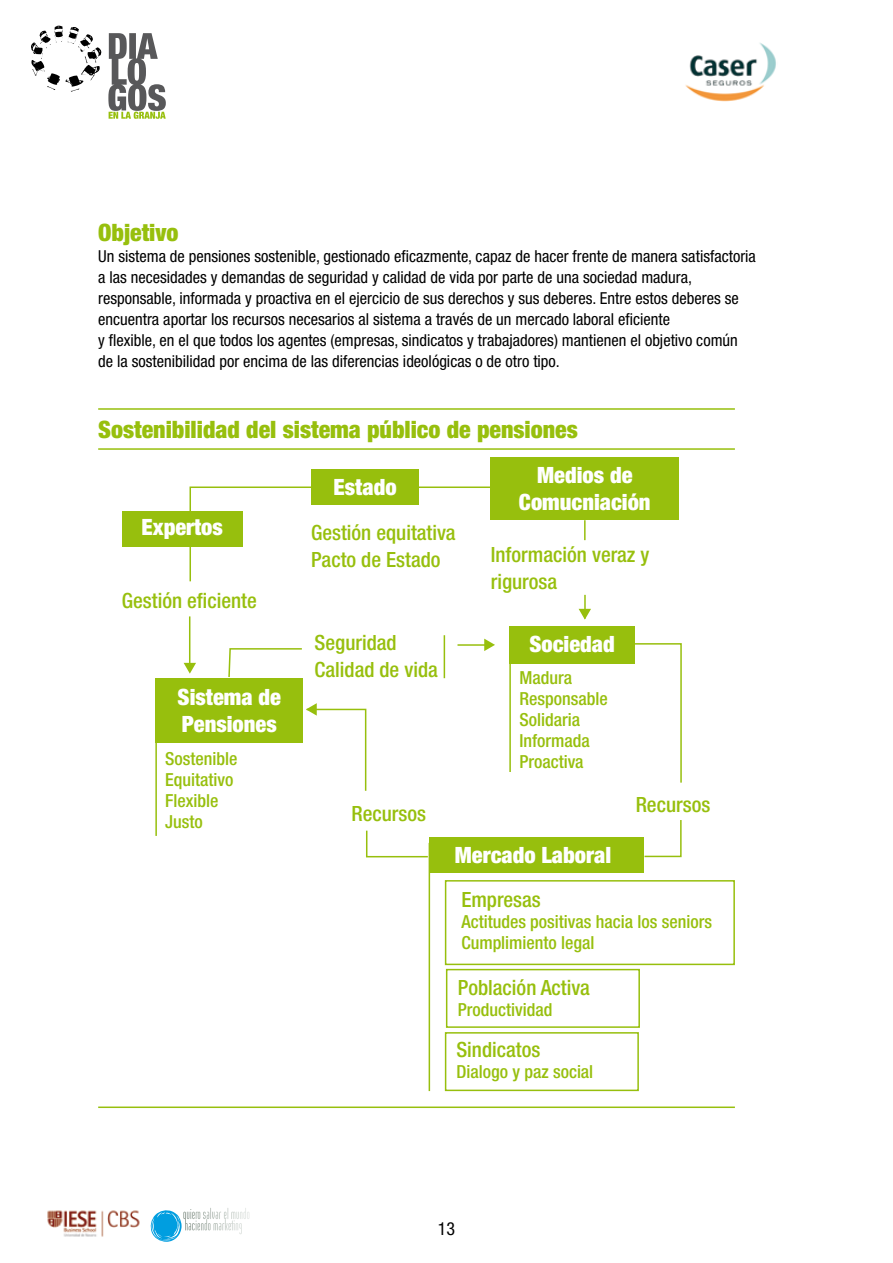
<style>
.page{position:relative;width:893px;height:1263px;background:#fff}
.page>*{position:absolute;margin:0;border:0;box-sizing:border-box;transform-origin:0 0}
.t1{font:900 condensed 24px "Helvetica Neue";color:#97bf0d}
.t2{font:900 condensed 22.5px/27px "Helvetica Neue";color:#fff;text-align:center}
.t3{font:500 condensed 21px/27px "Helvetica Neue";color:#97bf0d}
.t4{font:500 condensed 18px/21px "Helvetica Neue";color:#97bf0d}
.t5{font:condensed 18px "Helvetica Neue";color:#000}
.t6{font:condensed 16.5px/21px "Helvetica Neue";color:#000}
</style>
<div class="page">
<img style="left:47px;top:1210px;width:93px;height:27px">
<svg style="left:150px;top:1210px;width:32px;height:32px"></svg>
<svg style="left:190px;top:1208px;width:60px;height:11px"></svg>
<svg style="left:31px;top:26px;width:70px;height:66px"></svg>
<svg style="left:108px;top:33px;width:58px;height:86px"></svg>
<img style="left:685px;top:43px;width:91px;height:59px">
<hr style="left:98px;top:448px;width:637px;height:2px;background:#97bf0d">
<hr style="left:98px;top:408px;width:637px;height:2px;background:#97bf0d">
<div style="left:509px;top:626px;width:126px;height:37px;background:#97bf0d"></div>
<svg style="left:189px;top:486px;width:302px;height:96px"></svg>
<div style="left:122px;top:511px;width:121px;height:36px;background:#97bf0d"></div>
<div style="left:311px;top:469px;width:108px;height:36px;background:#97bf0d"></div>
<div style="left:491px;top:458px;width:188px;height:62px;background:#97bf0d"></div>
<div style="left:155px;top:678px;width:148px;height:65px;background:#97bf0d"></div>
<div style="left:429px;top:837px;width:214px;height:36px;background:#97bf0d"></div>
<div style="left:445px;top:880px;width:290px;height:85px;border:2px solid #97bf0d"></div>
<div style="left:446px;top:969px;width:194px;height:59px;border:2px solid #97bf0d"></div>
<div style="left:445px;top:1032px;width:194px;height:59px;border:2px solid #97bf0d"></div>
<hr style="left:189px;top:616px;width:1px;height:54px;background:#97bf0d">
<svg style="left:228px;top:648px;width:74px;height:29px"></svg>
<svg style="left:366px;top:830px;width:63px;height:28px"></svg>
<svg style="left:643px;top:820px;width:39px;height:38px"></svg>
<svg style="left:633px;top:643px;width:49px;height:140px"></svg>
<hr style="left:429px;top:843px;width:1px;height:248px;background:#97bf0d">
<hr style="left:155px;top:716px;width:2px;height:120px;background:#97bf0d">
<hr style="left:509px;top:628px;width:2px;height:144px;background:#97bf0d">
<hr style="left:457px;top:644px;width:29px;height:2px;background:#97bf0d">
<svg style="left:484px;top:639px;width:11px;height:12px"></svg>
<svg style="left:184px;top:663px;width:12px;height:11px"></svg>
<hr style="left:584px;top:520px;width:2px;height:20px;background:#97bf0d">
<hr style="left:584px;top:595px;width:2px;height:24px;background:#97bf0d">
<svg style="left:579px;top:609px;width:12px;height:11px"></svg>
<svg style="left:306px;top:703px;width:61px;height:88px"></svg>
<hr style="left:444px;top:635px;width:1px;height:43px;background:#97bf0d">
<hr style="left:98px;top:1106px;width:637px;height:2px;background:#97bf0d">
<h1 class="t1" style="left:98px;top:217px;width:82px">Objetivo</h1>
<p class="t6" style="left:98px;top:245px;width:659px">Un sistema de pensiones sostenible, gestionado eficazmente, capaz de hacer frente de manera satisfactoria a las necesidades y demandas de seguridad y calidad de vida por parte de una sociedad madura, responsable, informada y proactiva en el ejercicio de sus derechos y sus deberes. Entre estos deberes se encuentra aportar los recursos necesarios al sistema a través de un mercado laboral eficiente<br>y flexible, en el que todos los agentes (empresas, sindicatos y trabajadores) mantienen el objetivo común de la sostenibilidad por encima de las diferencias ideológicas o de otro tipo.</p>
<h1 class="t1" style="left:98px;top:415px;width:481px">Sostenibilidad del sistema público de pensiones</h1>
<h2 class="t2" style="left:142px;top:513px;width:83px">Expertos</h2>
<p class="t3" style="left:122px;top:587px;width:136px">Gestión eficiente</p>
<h2 class="t2" style="left:178px;top:683px;width:105px;text-align:left">Sistema de<br>Pensiones</h2>
<h2 class="t2" style="left:334px;top:473px;width:64px">Estado</h2>
<p class="t3" style="left:311px;top:518px;width:146px">Gestión equitativa<br>Pacto de Estado</p>
<p class="t3" style="left:315px;top:629px;width:125px">Seguridad<br>Calidad de vida</p>
<h2 class="t2" style="left:519px;top:461px;width:133px">Medios de<br>Comucniación</h2>
<p class="t3" style="left:491px;top:541px;width:160px">Información veraz y rigurosa</p>
<h2 class="t2" style="left:529px;top:630px;width:87px">Sociedad</h2>
<p class="t4" style="left:519px;top:667px;width:90px">Madura<br>Responsable<br>Solidaria<br>Informada</p>
<p class="t4" style="left:165px;top:748px;width:74px">Sostenible</p>
<p class="t4" style="left:519px;top:751px;width:66px">Proactiva</p>
<p class="t4" style="left:165px;top:769px;width:70px">Equitativo<br>Flexible<br>Justo</p>
<p class="t3" style="left:351px;top:800px;width:76px">Recursos</p>
<h2 class="t2" style="left:455px;top:841px;width:158px">Mercado Laboral</h2>
<p class="t3" style="left:636px;top:791px;width:76px">Recursos</p>
<p class="t3" style="left:461px;top:886px;width:81px">Empresas</p>
<p class="t4" style="left:461px;top:911px;width:252px">Actitudes positivas hacia los seniors<br>Cumplimiento legal</p>
<p class="t3" style="left:458px;top:974px;width:133px">Población Activa</p>
<p class="t4" style="left:458px;top:999px;width:96px">Productividad</p>
<p class="t3" style="left:456px;top:1036px;width:85px">Sindicatos</p>
<p class="t4" style="left:456px;top:1061px;width:138px">Dialogo y paz social</p>
<p class="t5" style="left:438px;top:1218px;width:19px">13</p>
</div>
